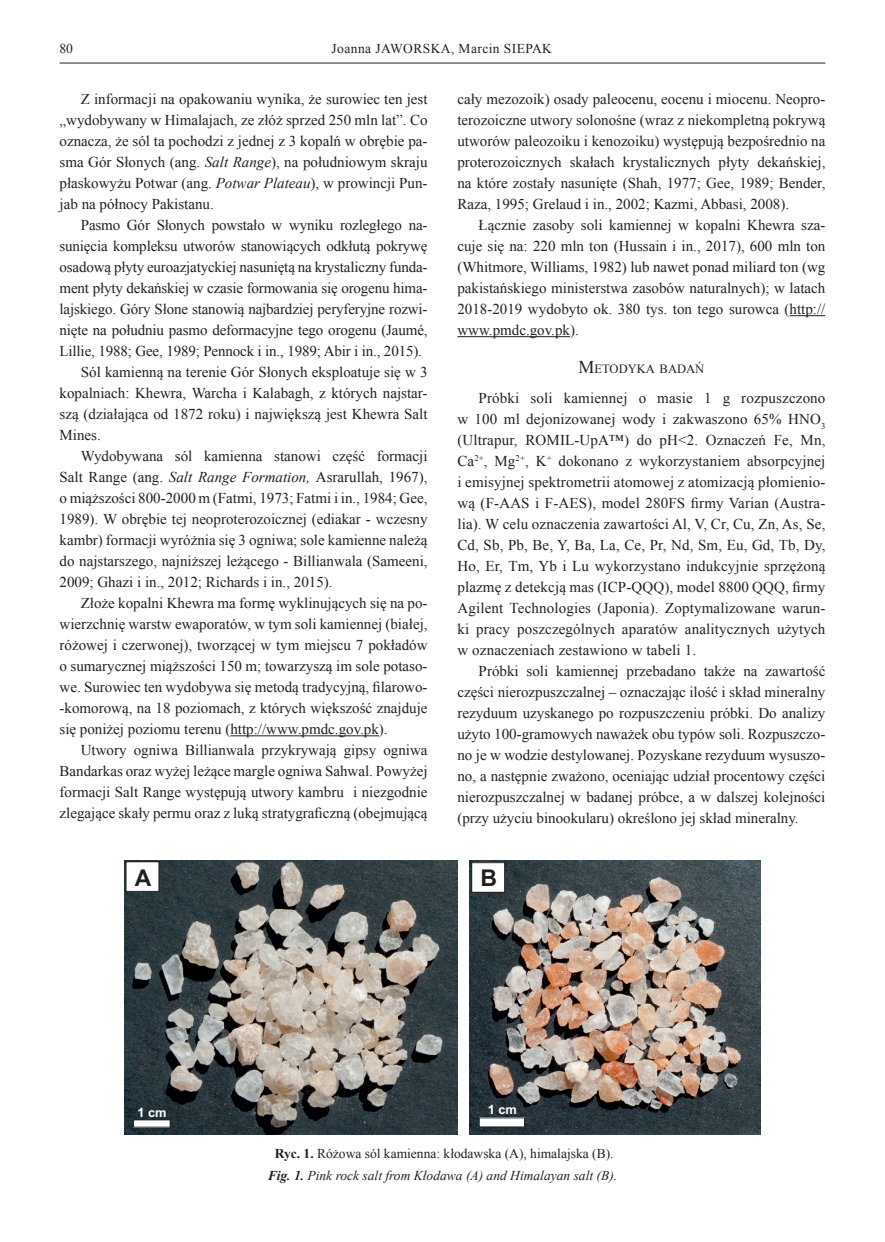
<style>
.page{position:relative;width:885px;height:1242px;background:#fff}
.page>*{position:absolute;margin:0;border:0;box-sizing:border-box;transform-origin:0 0}
.t1{font:700 23.1px "Arial";color:#231f20}
.t2{font:15px/21px "Times New Roman";color:#231f20;text-align:justify}
.t3{font:italic 13.5px/22.2px "Times New Roman";color:#231f20;text-align:center}
.t4{font:13.5px "Times New Roman";letter-spacing:.03em;color:#231f20}
.t5{font:700 12.9px "Arial";color:#fff}
.t6{font:12.6px "Times New Roman";color:#231f20}
.s1{font-style:italic}
.s2{font-size:18px}
.s3{font-weight:700;font-style:normal}
.s4{font-style:normal}
.s5{font-weight:700}
</style>
<div class="page">
<hr style="left:60px;top:63px;width:765px;height:1px;background:#231f20">
<hr style="left:230px;top:735px;width:149px;height:1px;background:#231f20">
<hr style="left:789px;top:315px;width:36px;height:1px;background:#231f20">
<hr style="left:457px;top:336px;width:113px;height:1px;background:#231f20">
<img style="left:124px;top:860px;width:333px;height:274px">
<div style="left:133px;top:1119px;width:37px;height:8px;background:#fff"></div>
<div style="left:133px;top:1119px;width:37px;height:8px;border:1px solid #231f20"></div>
<div style="left:126px;top:861px;width:33px;height:30px;background:#fff"></div>
<img style="left:470px;top:860px;width:290px;height:274px">
<div style="left:479px;top:1118px;width:45px;height:9px;background:#fff"></div>
<div style="left:471px;top:862px;width:33px;height:30px;background:#fff"></div>
<div style="left:471px;top:862px;width:33px;height:30px;border:1px solid #231f20"></div>
<p class="t4" style="left:60px;top:40px;width:15px">80</p>
<p class="t4" style="left:331px;top:40px;width:222px">Joanna JAWORSKA, Marcin SIEPAK</p>
<p class="t2" style="left:60px;top:88px;width:369px;text-indent:21px">Z informacji na opakowaniu wynika, że surowiec ten jest „wydobywany w Himalajach, ze złóż sprzed 250 mln lat”. Co oznacza, że sól ta pochodzi z jednej z 3 kopalń w obrębie pa&shy;sma Gór Słonych (ang. <span class="s1">Salt Range</span>), na południowym skraju płaskowyżu Potwar (ang. <span class="s1">Potwar Plateau</span>), w prowincji Pun&shy;jab na północy Pakistanu.</p>
<p class="t2" style="left:81px;top:214px;width:348px">Pasmo Gór Słonych powstało w wyniku rozległego na-</p>
<p class="t2" style="left:60px;top:235px;width:369px">sunięcia kompleksu utworów stanowiących odkłutą pokrywę</p>
<p class="t2" style="left:60px;top:256px;width:369px">osadową płyty euroazjatyckiej nasuniętą na krystaliczny funda-</p>
<p class="t2" style="left:60px;top:277px;width:369px">ment płyty dekańskiej w czasie formowania się orogenu hima-</p>
<p class="t2" style="left:60px;top:298px;width:369px">lajskiego. Góry Słone stanowią najbardziej peryferyjne rozwi-</p>
<p class="t2" style="left:60px;top:319px;width:369px">nięte na południu pasmo deformacyjne tego orogenu (Jaumé,</p>
<p class="t2" style="left:60px;top:340px;width:364px">Lillie, 1988; Gee, 1989; Pennock i in., 1989; Abir i in., 2015).</p>
<p class="t2" style="left:81px;top:361px;width:348px">Sól kamienną na terenie Gór Słonych eksploatuje się w 3</p>
<p class="t2" style="left:60px;top:382px;width:369px">kopalniach: Khewra, Warcha i Kalabagh, z których najstar-</p>
<p class="t2" style="left:60px;top:403px;width:369px">szą (działająca od 1872 roku) i największą jest Khewra Salt</p>
<p class="t2" style="left:60px;top:424px;width:43px">Mines.</p>
<p class="t2" style="left:81px;top:445px;width:348px">Wydobywana sól kamienna stanowi część formacji</p>
<p class="t2" style="left:60px;top:466px;width:369px">Salt Range (ang. <span class="s1">Salt Range Formation,</span> Asrarullah, 1967),</p>
<p class="t2" style="left:60px;top:487px;width:369px">o miąższości 800-2000 m (Fatmi, 1973; Fatmi i in., 1984; Gee,</p>
<p class="t2" style="left:60px;top:508px;width:369px">1989). W obrębie tej neoproterozoicznej (ediakar - wczesny</p>
<p class="t2" style="left:60px;top:529px;width:369px">kambr) formacji wyróżnia się 3 ogniwa; sole kamienne należą</p>
<p class="t2" style="left:60px;top:550px;width:369px">do najstarszego, najniższej leżącego - Billianwala (Sameeni,</p>
<p class="t2" style="left:60px;top:571px;width:274px">2009; Ghazi i in., 2012; Richards i in., 2015).</p>
<p class="t2" style="left:81px;top:592px;width:348px">Złoże kopalni Khewra ma formę wyklinujących się na po-</p>
<p class="t2" style="left:60px;top:613px;width:369px">wierzchnię warstw ewaporatów, w tym soli kamiennej (białej,</p>
<p class="t2" style="left:60px;top:634px;width:369px">różowej i czerwonej), tworzącej w tym miejscu 7 pokładów</p>
<p class="t2" style="left:59px;top:655px;width:369px">o sumarycznej miąższości 150 m; towarzyszą im sole potaso-</p>
<p class="t2" style="left:59px;top:676px;width:369px">we. Surowiec ten wydobywa się metodą tradycyjną, filarowo-</p>
<p class="t2" style="left:59px;top:697px;width:369px">-komorową, na 18 poziomach, z których większość znajduje</p>
<p class="t2" style="left:59px;top:718px;width:329px">się poniżej poziomu terenu (http://www.pmdc.gov.pk).</p>
<p class="t2" style="left:81px;top:739px;width:348px">Utwory ogniwa Billianwala przykrywają gipsy ogniwa</p>
<p class="t2" style="left:59px;top:760px;width:369px">Bandarkas oraz wyżej leżące margle ogniwa Sahwal. Powyżej</p>
<p class="t2" style="left:59px;top:781px;width:369px">formacji Salt Range występują utwory kambru i niezgodnie</p>
<p class="t2" style="left:59px;top:802px;width:369px">zlegające skały permu oraz z luką stratygraficzną (obejmującą</p>
<p class="t2" style="left:457px;top:88px;width:369px">cały mezozoik) osady paleocenu, eocenu i miocenu. Neopro&shy;terozoiczne utwory solonośne (wraz z niekompletną pokrywą utworów paleozoiku i kenozoiku) występują bezpośrednio na proterozoicznych skałach krystalicznych płyty dekańskiej, na które zostały nasunięte (Shah, 1977; Gee, 1989; Bender, Raza, 1995; Grelaud i in., 2002; Kazmi, Abbasi, 2008).</p>
<p class="t2" style="left:457px;top:214px;width:369px;text-indent:21px">Łącznie zasoby soli kamiennej w kopalni Khewra sza&shy;cuje się na: 220 mln ton (Hussain i in., 2017), 600 mln ton (Whitmore, Williams, 1982) lub nawet ponad miliard ton (wg pakistańskiego ministerstwa zasobów naturalnych); w latach 2018-2019 wydobyto ok. 380 tys. ton tego surowca (http:// www.pmdc.gov.pk).</p>
<p class="t6" style="left:578px;top:360px;width:127px"><span class="s2">M</span>ETODYKA BADAŃ</p>
<p class="t2" style="left:457px;top:387px;width:369px;text-indent:21px">Próbki soli kamiennej o masie 1 g rozpuszczono w 100 ml dejonizowanej wody i zakwaszono 65% HNO<sub>3 </sub>(Ultrapur, ROMIL-UpA™) do pH&lt;2. Oznaczeń Fe, Mn, Ca<sup>2+</sup>, Mg<sup>2+</sup>, K<sup>+</sup> dokonano z wykorzystaniem absorpcyjnej i emisyjnej spektrometrii atomowej z atomizacją płomienio&shy;wą (F-AAS i F-AES), model 280FS firmy Varian (Austra&shy;lia). W celu oznaczenia zawartości Al, V, Cr, Cu, Zn, As, Se, Cd, Sb, Pb, Be, Y, Ba, La, Ce, Pr, Nd, Sm, Eu, Gd, Tb, Dy, Ho, Er, Tm, Yb i Lu wykorzystano indukcyjnie sprzężoną plazmę z detekcją mas (ICP-QQQ), model 8800 QQQ, firmy Agilent Technologies (Japonia). Zoptymalizowane warun&shy;ki pracy poszczególnych aparatów analitycznych użytych w oznaczeniach zestawiono w tabeli 1.</p>
<p class="t2" style="left:457px;top:660px;width:369px;text-indent:21px">Próbki soli kamiennej przebadano także na zawartość części nierozpuszczalnej – oznaczając ilość i skład mineralny rezyduum uzyskanego po rozpuszczeniu próbki. Do analizy użyto 100-gramowych naważek obu typów soli. Rozpuszczo&shy;no je w wodzie destylowanej. Pozyskane rezyduum wysuszo&shy;no, a następnie zważono, oceniając udział procentowy części nierozpuszczalnej w badanej próbce, a w dalszej kolejności (przy użyciu binookularu) określono jej skład mineralny.</p>
<h1 class="t1" style="left:135px;top:862px;width:18px">A</h1>
<h1 class="t1" style="left:480px;top:863px;width:18px">B</h1>
<p class="t5" style="left:137px;top:1103px;width:55px">1 cm<sup>1</sup> <sup>cm</sup></p>
<p class="t5" style="left:487px;top:1101px;width:31px">1 cm</p>
<p class="t3" style="left:268px;top:1142px;width:351px"><span class="s3">Ryc. 1.</span> <span class="s4">Różowa sól kamienna: kłodawska (A), himalajska (B).<br></span><span class="s5">Fig. 1.</span> Pink rock salt from Kłodawa (A) and Himalayan salt (B).</p>
</div>
